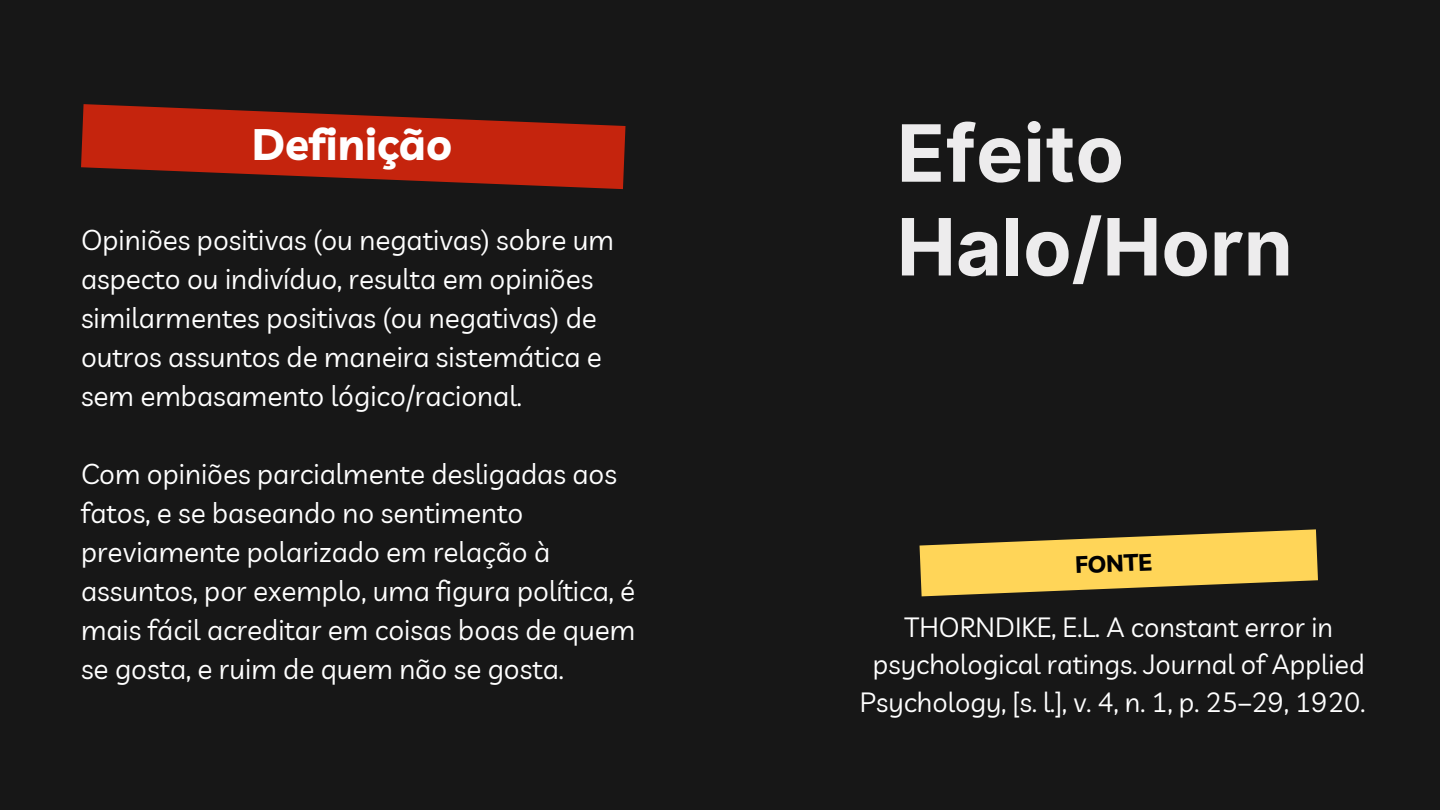
<style>
.page{position:relative;width:1440px;height:810px;background:#171717}
.page>*{position:absolute;margin:0;border:0;box-sizing:border-box;transform-origin:0 0}
.t1{font:700 79px/93.8px "Inter";color:#edeced}
.t2{font:700 44px "Livvic";color:#fff}
.t3{font:28px/39px "Livvic";color:#fff}
.t4{font:27.2px/37.5px "Livvic";color:#fff;text-align:center}
.t5{font:700 23.7px "Livvic";color:#010101}
</style>
<div class="page">
<svg style="left:81px;top:104px;width:544px;height:85px"></svg>
<svg style="left:920px;top:529px;width:398px;height:67px"></svg>
<h2 class="t2" style="left:252px;top:115px;width:202px">Definição</h2>
<p class="t3" style="left:81px;top:220px;width:535px">Opiniões positivas (ou negativas) sobre um aspecto ou indivíduo, resulta em opiniões similarmentes positivas (ou negativas) de outros assuntos de maneira sistemática e sem embasamento lógico/racional.</p>
<p class="t3" style="left:81px;top:454px;width:556px">Com opiniões parcialmente desligadas aos fatos, e se baseando no sentimento previamente polarizado em relação à assuntos, por exemplo, uma figura política, é mais fácil acreditar em coisas boas de quem se gosta, e ruim de quem não se gosta.</p>
<h1 class="t1" style="left:897px;top:106px;width:397px">Efeito<br>Halo/Horn</h1>
<p class="t5" style="left:1075px;top:549px;width:78px;rotate:-2deg">FONTE</p>
<p class="t4" style="left:860px;top:608px;width:507px">THORNDIKE, E.L. A constant error in psychological ratings. Journal of Applied<br>Psychology, [s. l.], v. 4, n. 1, p. 25–29, 1920.</p>
</div>
